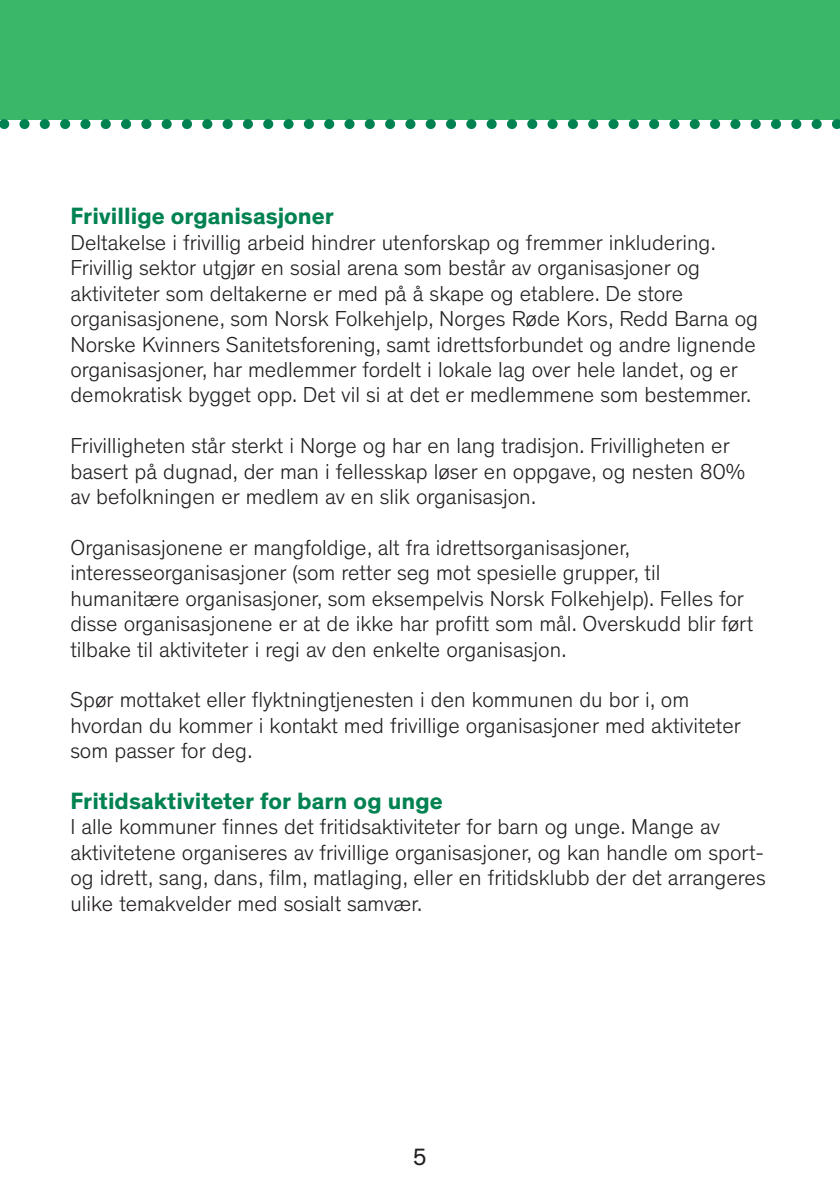
<style>
.page{position:relative;width:840px;height:1191px;background:#fff}
.page>*{position:absolute;margin:0;border:0;box-sizing:border-box;transform-origin:0 0}
.t1{font:700 24px "Theinhardt";color:#008251}
.t2{font:24px "Theinhardt";color:#231f20}
.t3{font:300 22px/25.4px "Theinhardt";color:#231f20}
</style>
<div class="page">
<div style="left:0;top:0;width:839px;height:119px;background:#3bb769"></div>
<svg style="left:0;top:119px;width:840px;height:10px"></svg>
<p class="t1" style="left:70px;top:201px;width:265px">Frivillige organisasjoner</p>
<p class="t3" style="left:70px;top:230px;width:689px">Deltakelse i frivillig arbeid hindrer utenforskap og fremmer inkludering.<br>Frivillig sektor utgjør en sosial arena som består av organisasjoner og aktiviteter som deltakerne er med på å skape og etablere. De store organisasjonene, som Norsk Folkehjelp, Norges Røde Kors, Redd Barna og Norske Kvinners Sanitetsforening, samt idrettsforbundet og andre lignende organisasjoner, har medlemmer fordelt i lokale lag over hele landet, og er demokratisk bygget opp. Det vil si at det er medlemmene som bestemmer.</p>
<p class="t3" style="left:70px;top:433px;width:676px">Frivilligheten står sterkt i Norge og har en lang tradisjon. Frivilligheten er basert på dugnad, der man i fellesskap løser en oppgave, og nesten 80% av befolkningen er medlem av en slik organisasjon.</p>
<p class="t3" style="left:70px;top:535px;width:684px">Organisasjonene er mangfoldige, alt fra idrettsorganisasjoner, interesseorganisasjoner (som retter seg mot spesielle grupper, til humanitære organisasjoner, som eksempelvis Norsk Folkehjelp). Felles for disse organisasjonene er at de ikke har profitt som mål. Overskudd blir ført tilbake til aktiviteter i regi av den enkelte organisasjon.</p>
<p class="t3" style="left:70px;top:687px;width:671px">Spør mottaket eller flyktningtjenesten i den kommunen du bor i, om hvordan du kommer i kontakt med frivillige organisasjoner med aktiviteter som passer for deg.</p>
<p class="t1" style="left:70px;top:786px;width:373px">Fritidsaktiviteter for barn og unge</p>
<p class="t3" style="left:70px;top:814px;width:696px">I alle kommuner finnes det fritidsaktiviteter for barn og unge. Mange av aktivitetene organiseres av frivillige organisasjoner, og kan handle om sport&shy;og idrett, sang, dans, film, matlaging, eller en fritidsklubb der det arrangeres ulike temakvelder med sosialt samvær.</p>
<p class="t2" style="left:412px;top:1142px;width:16px">5</p>
</div>
